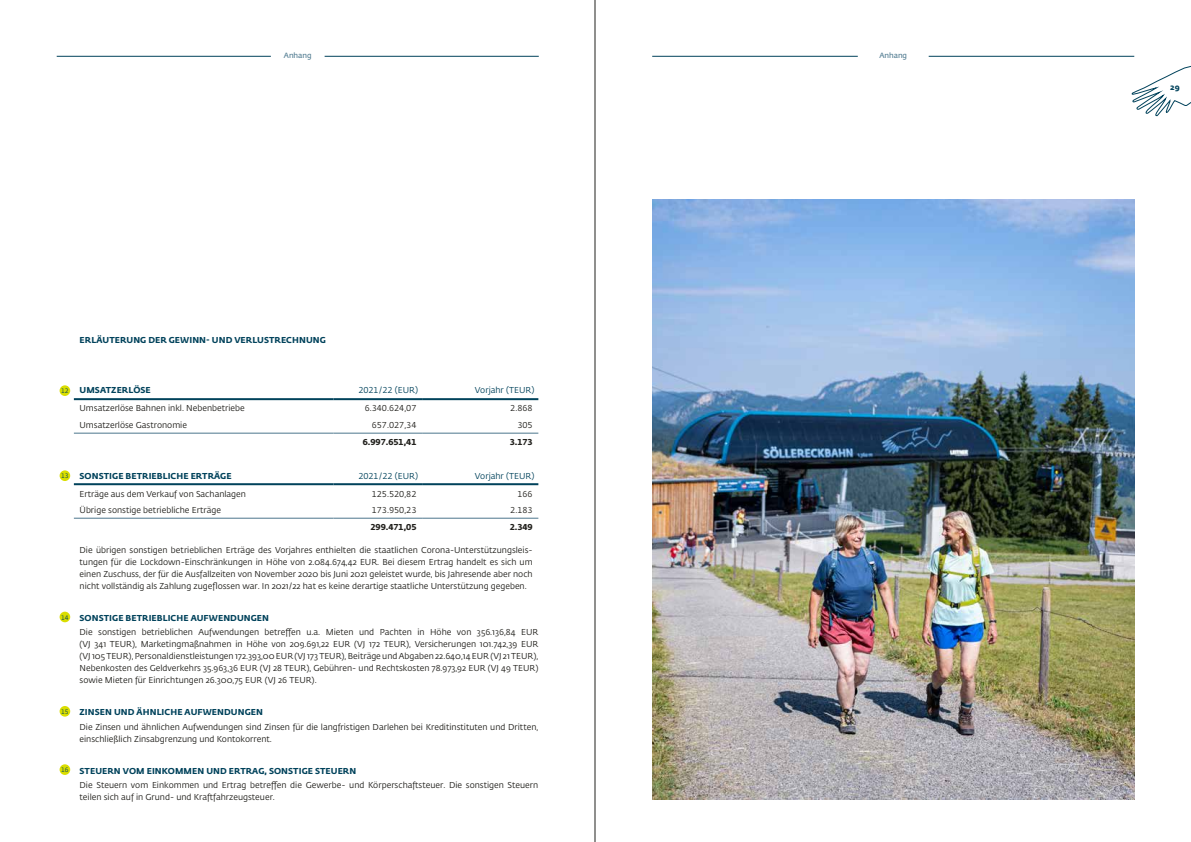
<style>
.page{position:relative;width:1191px;height:842px;background:#fff}
.page>*{position:absolute;margin:0;border:0;box-sizing:border-box;transform-origin:0 0}
.t1{font:8.5px/12px "Fedra Sans Std";color:#21201c;text-align:justify}
.t2{font:700 8.5px "Fedra Sans Std";letter-spacing:.01em;color:#00425b}
.t3{font:8.5px "Fedra Sans Std";color:#00425b}
.t4{font:700 8.5px "Fedra Sans Std";color:#21201c}
.t5{font:700 8px "Fedra Sans";color:#00425b}
.t6{font:600 7.5px "Fedra Sans Std";color:#547e93}
.t7{font:6.4px "Fedra Sans Std";color:#00425b}
</style>
<div class="page">
<svg style="left:1131px;top:55px;width:60px;height:61px"></svg>
<hr style="left:652px;top:56px;width:205px;height:1px;background:#00425b">
<hr style="left:928px;top:56px;width:206px;height:1px;background:#00425b">
<hr style="left:74px;top:483px;width:260px;height:2px;background:#00425b">
<hr style="left:334px;top:483px;width:88px;height:2px;background:#00425b">
<hr style="left:422px;top:483px;width:116px;height:2px;background:#00425b">
<hr style="left:74px;top:398px;width:260px;height:2px;background:#00425b">
<hr style="left:334px;top:398px;width:88px;height:2px;background:#00425b">
<hr style="left:422px;top:398px;width:116px;height:2px;background:#00425b">
<hr style="left:74px;top:433px;width:260px;height:1px;background:#6a8da0">
<hr style="left:334px;top:433px;width:88px;height:1px;background:#6a8da0">
<hr style="left:422px;top:433px;width:116px;height:1px;background:#6a8da0">
<hr style="left:74px;top:518px;width:260px;height:1px;background:#6a8da0">
<hr style="left:334px;top:518px;width:88px;height:1px;background:#6a8da0">
<hr style="left:422px;top:518px;width:116px;height:1px;background:#6a8da0">
<div style="left:60px;top:385px;width:10px;height:11px;background:#dade00;border-radius:50%"></div>
<div style="left:60px;top:470px;width:10px;height:11px;background:#dade00;border-radius:50%"></div>
<div style="left:60px;top:612px;width:10px;height:10px;background:#dade00;border-radius:50%"></div>
<div style="left:60px;top:706px;width:10px;height:11px;background:#dade00;border-radius:50%"></div>
<div style="left:60px;top:764px;width:10px;height:11px;background:#dade00;border-radius:50%"></div>
<hr style="left:324px;top:56px;width:215px;height:1px;background:#00425b">
<hr style="left:57px;top:56px;width:214px;height:1px;background:#00425b">
<img style="left:652px;top:199px;width:482px;height:600px">
<hr style="left:594px;top:0;width:1px;height:842px;background:#21201c">
<p class="t6" style="left:284px;top:51px;width:29px">Anhang</p>
<p class="t6" style="left:879px;top:51px;width:29px">Anhang</p>
<p class="t2" style="left:80px;top:334px;width:248px">ERLÄUTERUNG DER GEWINN- UND VERLUSTRECHNUNG</p>
<p class="t7" style="left:61px;top:387px;width:9px">12</p>
<p class="t2" style="left:80px;top:385px;width:73px">UMSATZERLÖSE</p>
<p class="t3" style="left:358px;top:385px;width:61px">2021/22 (EUR)</p>
<p class="t3" style="left:475px;top:385px;width:61px">Vorjahr (TEUR)</p>
<p class="t1" style="left:80px;top:403px;width:167px">Umsatzerlöse Bahnen inkl. Nebenbetriebe</p>
<p class="t1" style="left:365px;top:403px;width:53px">6.340.624,07</p>
<p class="t1" style="left:510px;top:403px;width:24px">2.868</p>
<p class="t1" style="left:80px;top:419px;width:109px">Umsatzerlöse Gastronomie</p>
<p class="t1" style="left:372px;top:419px;width:46px">657.027,34</p>
<p class="t1" style="left:517px;top:419px;width:17px">305</p>
<p class="t4" style="left:363px;top:437px;width:55px">6.997.651,41</p>
<p class="t4" style="left:509px;top:437px;width:25px">3.173</p>
<p class="t7" style="left:61px;top:472px;width:9px">13</p>
<p class="t2" style="left:80px;top:470px;width:153px">SONSTIGE BETRIEBLICHE ERTRÄGE</p>
<p class="t3" style="left:358px;top:470px;width:61px">2021/22 (EUR)</p>
<p class="t3" style="left:475px;top:470px;width:61px">Vorjahr (TEUR)</p>
<p class="t1" style="left:80px;top:488px;width:168px">Erträge aus dem Verkauf von Sachanlagen</p>
<p class="t1" style="left:372px;top:488px;width:46px">125.520,82</p>
<p class="t1" style="left:517px;top:488px;width:17px">166</p>
<p class="t1" style="left:80px;top:504px;width:143px">Übrige sonstige betriebliche Erträge</p>
<p class="t1" style="left:372px;top:504px;width:46px">173.950,23</p>
<p class="t1" style="left:510px;top:504px;width:24px">2.183</p>
<p class="t4" style="left:370px;top:522px;width:47px">299.471,05</p>
<p class="t4" style="left:509px;top:522px;width:25px">2.349</p>
<p class="t1" style="left:80px;top:544px;width:454px">Die übrigen sonstigen betrieblichen Erträge des Vorjahres enthielten die staatlichen Corona-Unterstützungsleis&shy;tungen für die Lockdown-Einschränkungen in Höhe von 2.084.674,42 EUR. Bei diesem Ertrag handelt es sich um einen Zuschuss, der für die Ausfallzeiten von November 2020 bis Juni 2021 geleistet wurde, bis Jahresende aber noch nicht vollständig als Zahlung zugeflossen war. In 2021/22 hat es keine derartige staatliche Unterstützung gegeben.</p>
<p class="t7" style="left:61px;top:613px;width:9px">14</p>
<p class="t2" style="left:80px;top:613px;width:191px">SONSTIGE BETRIEBLICHE AUFWENDUNGEN</p>
<p class="t1" style="left:80px;top:626px;width:460px">Die sonstigen betrieblichen Aufwendungen betreffen u.a. Mieten und Pachten in Höhe von 356.136,84 EUR (VJ 341 TEUR), Marketingmaßnahmen in Höhe von 209.691,22 EUR (VJ 172 TEUR), Versicherungen 101.742,39 EUR (VJ 105 TEUR), Personaldienstleistungen 172.393,00 EUR (VJ 173 TEUR), Beiträge und Abgaben 22.640,14 EUR (VJ 21 TEUR), Nebenkosten des Geldverkehrs 35.963,36 EUR (VJ 28 TEUR), Gebühren- und Rechtskosten 78.973,92 EUR (VJ 49 TEUR) sowie Mieten für Einrichtungen 26.300,75 EUR (VJ 26 TEUR).</p>
<p class="t7" style="left:61px;top:708px;width:9px">15</p>
<p class="t2" style="left:80px;top:707px;width:185px">ZINSEN UND ÄHNLICHE AUFWENDUNGEN</p>
<p class="t1" style="left:80px;top:721px;width:460px">Die Zinsen und ähnlichen Aufwendungen sind Zinsen für die langfristigen Darlehen bei Kreditinstituten und Dritten, einschließlich Zinsabgrenzung und Kontokorrent.</p>
<p class="t7" style="left:61px;top:766px;width:9px">16</p>
<p class="t2" style="left:80px;top:765px;width:278px">STEUERN VOM EINKOMMEN UND ERTRAG, SONSTIGE STEUERN</p>
<p class="t1" style="left:80px;top:779px;width:460px">Die Steuern vom Einkommen und Ertrag betreffen die Gewerbe- und Körperschaftsteuer. Die sonstigen Steuern teilen sich auf in Grund- und Kraftfahrzeugsteuer.</p>
<p class="t5" style="left:1170px;top:82px;width:11px">29</p>
</div>
